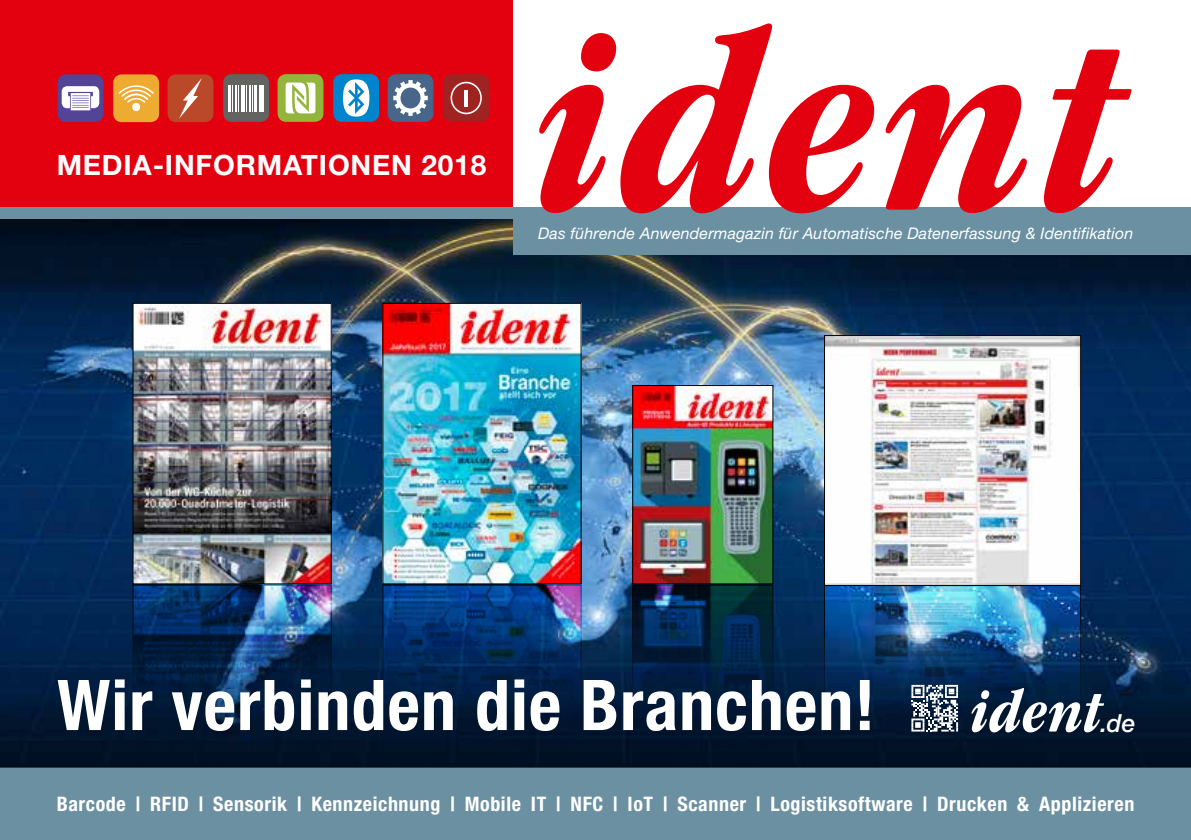
<style>
.page{position:relative;width:1191px;height:840px;background:#fff}
.page>*{position:absolute;margin:0;border:0;box-sizing:border-box;transform-origin:0 0}
.t1{font:italic 700 condensed 266.4px "ITC Garamond Std";letter-spacing:.035em;color:#e3000f}
.t2{font:700 condensed 70px "Helvetica Neue LT Std";letter-spacing:.015em;color:#fff}
.t3{font:italic 700 condensed 62.4px "ITC Garamond Std";letter-spacing:.02em;color:#fff}
.t4{font:700 28px "Helvetica Neue LT Std";letter-spacing:.03em;color:#fff}
.t5{font:italic 500 25px "Helvetica Neue LT Std";color:#fff}
.t6{font:700 condensed 20px "Helvetica Neue LT Std";letter-spacing:.03em;color:#fff}
.t7{font:700 condensed 20px "Helvetica Neue LT Std";letter-spacing:.01em;color:#fff}
.t8{font:italic 16px "Helvetica Neue LT Std";letter-spacing:.01em;color:#fff}
</style>
<div class="page">
<img style="left:0;top:219px;width:1191px;height:548px">
<img style="left:826px;top:585px;width:253px;height:182px">
<img style="left:133px;top:584px;width:198px;height:183px">
<img style="left:634px;top:586px;width:137px;height:181px">
<div style="left:632px;top:584px;width:141px;height:199px;border:1px solid #000"></div>
<svg style="left:382px;top:584px;width:199px;height:183px;background:#062855"></svg>
<div style="left:0;top:0;width:513px;height:213px;background:#e3000f"></div>
<div style="left:513px;top:210px;width:678px;height:45px;background:#6a90a2"></div>
<div style="left:0;top:207px;width:1191px;height:12px;background:#6a90a2"></div>
<div style="left:0;top:767px;width:1191px;height:72px;background:#6a90a2"></div>
<div style="left:387px;top:74px;width:46px;height:48px;background:#486689;border-radius:9px"></div>
<svg style="left:393px;top:80px;width:35px;height:36px"></svg>
<div style="left:443px;top:74px;width:46px;height:48px;background:#9f2421;border-radius:9px"></div>
<svg style="left:450px;top:82px;width:32px;height:32px"></svg>
<div style="left:277px;top:74px;width:46px;height:48px;background:#94b53c;border-radius:9px"></div>
<svg style="left:285px;top:82px;width:30px;height:31px"></svg>
<div style="left:333px;top:74px;width:46px;height:48px;background:#0085cd;border-radius:9px"></div>
<svg style="left:343px;top:79px;width:26px;height:37px"></svg>
<div style="left:168px;top:74px;width:45px;height:48px;background:#ba492a;border-radius:9px"></div>
<svg style="left:179px;top:78px;width:23px;height:40px"></svg>
<div style="left:223px;top:74px;width:46px;height:48px;background:#636362;border-radius:9px"></div>
<svg style="left:229px;top:85px;width:33px;height:26px"></svg>
<hr style="left:262px;top:85px;width:2px;height:26px;background:#fff">
<div style="left:113px;top:74px;width:46px;height:48px;background:#eeab32;border-radius:9px"></div>
<div style="left:132px;top:103px;width:8px;height:8px;background:#fff;border-radius:50%"></div>
<svg style="left:118px;top:85px;width:36px;height:18px"></svg>
<div style="left:58px;top:74px;width:45px;height:48px;background:#544496;border-radius:9px"></div>
<svg style="left:62px;top:86px;width:37px;height:24px"></svg>
<img style="left:826px;top:337px;width:253px;height:246px">
<div style="left:824px;top:335px;width:257px;height:250px;border:1px solid #000"></div>
<img style="left:135px;top:305px;width:194px;height:277px">
<div style="left:133px;top:303px;width:198px;height:281px;border:1px solid #000"></div>
<img style="left:634px;top:387px;width:137px;height:195px">
<div style="left:632px;top:385px;width:141px;height:199px;border:1px solid #000"></div>
<img style="left:384px;top:305px;width:195px;height:277px">
<svg style="left:911px;top:684px;width:47px;height:47px"></svg>
<h3 class="t4" style="left:57px;top:147px;width:431px">MEDIA-INFORMATIONEN 2018</h3>
<h1 class="t1" style="left:536px;top:-23px;width:587px">ident</h1>
<p class="t8" style="left:538px;top:224px;width:596px">Das führende Anwendermagazin für Automatische Datenerfassung &amp; Identifikation</p>
<h2 class="t2" style="left:57px;top:662px;width:819px">Wir verbinden die Branchen!</h2>
<h3 class="t3" style="left:971px;top:676px;width:132px">ident</h3>
<p class="t5" style="left:1100px;top:707px;width:36px">.de</p>
<p class="t7" style="left:787px;top:789px;width:334px">Ident Verlag &amp; Service GmbH, Rödermark</p>
<p class="t6" style="left:57px;top:791px;width:1079px">Barcode | RFID | Sensorik | Kennzeichnung | Mobile IT | NFC | IoT | Scanner | Logistiksoftware | Drucken &amp; Applizieren</p>
</div>
